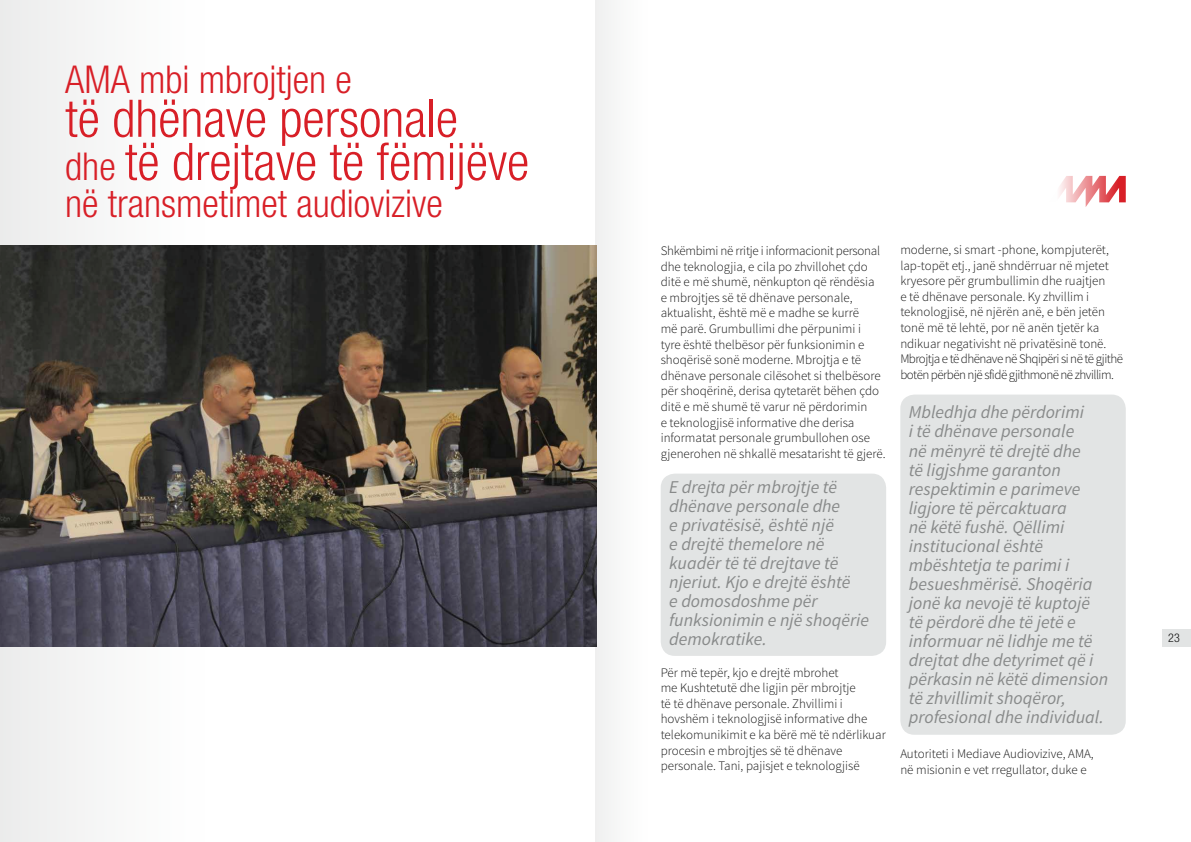
<style>
.page{position:relative;width:1191px;height:842px;background:#fff}
.page>*{position:absolute;margin:0;border:0;box-sizing:border-box;transform-origin:0 0}
.t1{font:300 condensed 51.8px/43.2px "Helvetica Neue LT Pro";color:#d81f27}
.t2{font:300 condensed 38.4px "Helvetica Neue LT Pro";color:#d81f27}
.t3{font:italic 18px/19px "Source Sans Pro";color:#888a8a}
.t4{font:300 13px/15.6px "Source Sans Pro";color:#121212}
.t5{font:300 condensed 12px "Helvetica Neue LT Pro";color:#121212}
.s1{font-size:38.4px}
</style>
<div class="page">
<div style="left:1162px;top:629px;width:29px;height:17px;background:#e2e4e4"></div>
<div style="left:0;top:0;width:215px;height:842px;background:#f7f7f7"></div>
<div style="left:595px;top:0;width:116px;height:842px;background:linear-gradient(to right,#f4f5f5,#fff)"></div>
<img style="left:0;top:245px;width:596px;height:401px">
<div style="left:660px;top:474px;width:226px;height:182px;background:#e2e4e4;border-radius:14px"></div>
<div style="left:900px;top:395px;width:225px;height:340px;background:#e2e4e4;border-radius:14px"></div>
<svg style="left:1059px;top:176px;width:66px;height:31px"></svg>
<h2 class="t2" style="left:65px;top:57px;width:288px">AMA mbi mbrojtjen e</h2>
<h1 class="t1" style="left:65px;top:96px;width:465px">të dhënave personale<br><span class="s1">dhe</span> të drejtave të fëmijëve</h1>
<h2 class="t2" style="left:65px;top:182px;width:379px">në transmetimet audiovizive</h2>
<p class="t4" style="left:660px;top:243px;width:226px">Shkëmbimi në rritje i informacionit personal dhe teknologjia, e cila po zhvillohet çdo ditë e më shumë, nënkupton që rëndësia<br>e mbrojtjes së të dhënave personale, aktualisht, është më e madhe se kurrë<br>më parë. Grumbullimi dhe përpunimi i<br>tyre është thelbësor për funksionimin e shoqërisë sonë moderne. Mbrojtja e të dhënave personale cilësohet si thelbësore për shoqërinë, derisa qytetarët bëhen çdo ditë e më shumë të varur në përdorimin<br>e teknologjisë informative dhe derisa informatat personale grumbullohen ose gjenerohen në shkallë mesatarisht të gjerë.</p>
<h3 class="t3" style="left:669px;top:478px;width:201px">E drejta për mbrojtje të dhënave personale dhe<br>e privatësisë, është një<br>e drejtë themelore në kuadër të të drejtave të njeriut. Kjo e drejtë është<br>e domosdoshme për funksionimin e një shoqërie demokratike.</h3>
<p class="t4" style="left:660px;top:665px;width:226px">Për më tepër, kjo e drejtë mbrohet<br>me Kushtetutë dhe ligjin për mbrojtje<br>të të dhënave personale. Zhvillimi i hovshëm i teknologjisë informative dhe telekomunikimit e ka bërë më të ndërlikuar procesin e mbrojtjes së të dhënave personale. Tani, pajisjet e teknologjisë</p>
<p class="t4" style="left:900px;top:242px;width:224px">moderne, si smart -phone, kompjuterët, lap-topët etj., janë shndërruar në mjetet kryesore për grumbullimin dhe ruajtjen<br>e të dhënave personale. Ky zhvillim i teknologjisë, në njërën anë, e bën jetën tonë më të lehtë, por në anën tjetër ka ndikuar negativisht në privatësinë tonë.<br>Mbrojtja e të dhënave në Shqipëri si në të gjithë botën përbën një sfidë gjithmonë në zhvillim.</p>
<p class="t3" style="left:909px;top:403px;width:201px">Mbledhja dhe përdorimi<br>i të dhënave personale<br>në mënyrë të drejtë dhe<br>të ligjshme garanton respektimin e parimeve ligjore të përcaktuara<br>në këtë fushë. Qëllimi institucional është mbështetja te parimi i besueshmërisë. Shoqëria jonë ka nevojë të kuptojë të përdorë dhe të jetë e informuar në lidhje me të drejtat dhe detyrimet që i përkasin në këtë dimension të zhvillimit shoqëror, profesional dhe individual.</p>
<p class="t4" style="left:900px;top:746px;width:195px">Autoriteti i Mediave Audiovizive, AMA, në misionin e vet rregullator, duke e</p>
<p class="t5" style="left:1168px;top:631px;width:13px">23</p>
</div>
